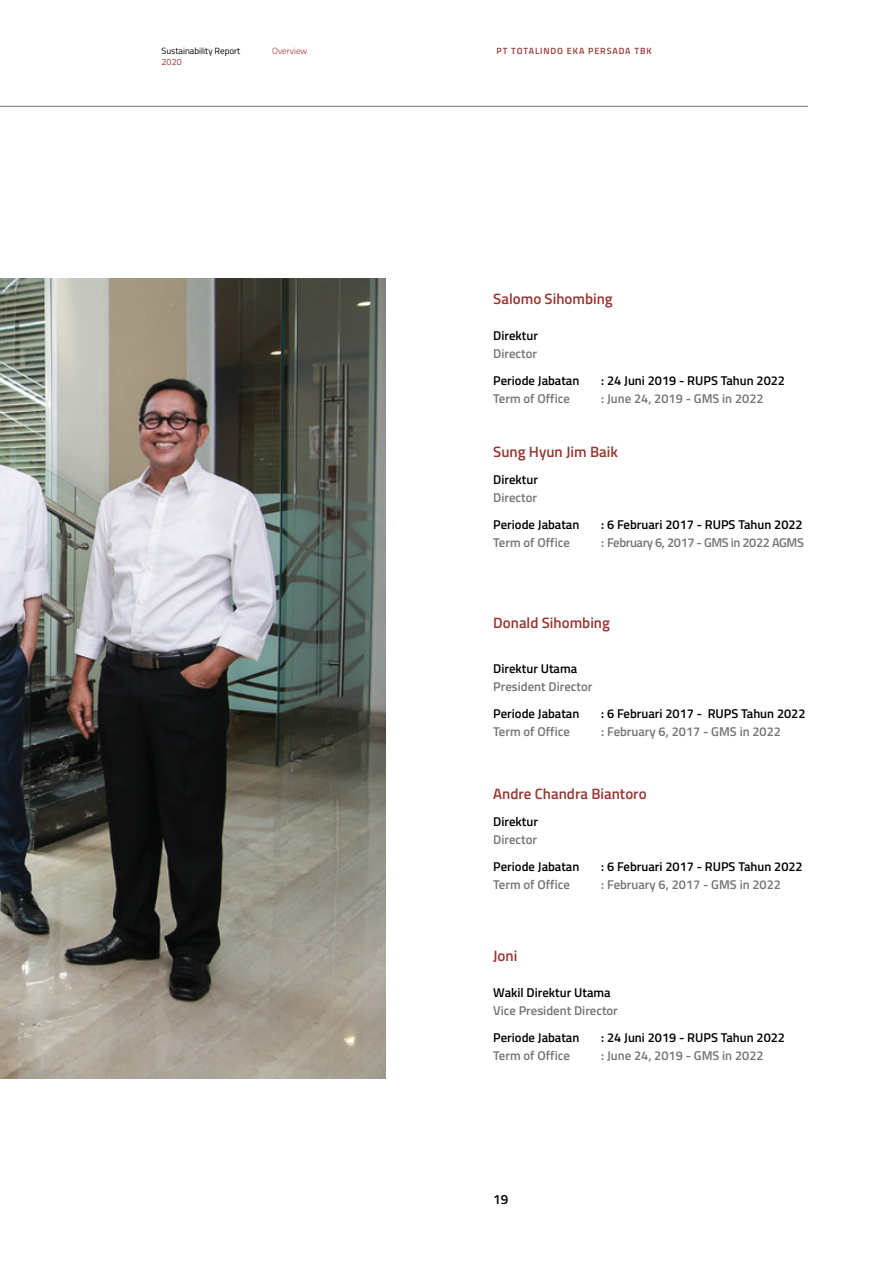
<style>
.page{position:relative;width:893px;height:1263px;background:#fff}
.page>*{position:absolute;margin:0;border:0;box-sizing:border-box;transform-origin:0 0}
.t1{font:600 15px "Titillium";color:#973732}
.t2{font:600 13.5px "Titillium";color:#000}
.t3{font:600 12.75px "Titillium";color:#000}
.t4{font:600 12.75px "Titillium";color:#737577}
.t5{font:600 12.75px "Titillium";letter-spacing:-.03em;color:#737577}
.t6{font:600 9px "Titillium";letter-spacing:.1em;color:#973732}
.t7{font:9px "Titillium";color:#000}
.t8{font:300 9px "Titillium";color:#973732}
.t9{font:9px "Titillium";color:#973732}
</style>
<div class="page">
<hr style="left:0;top:106px;width:808px;height:1px;background:#737577">
<img style="left:0;top:279px;width:386px;height:799px">
<p class="t7" style="left:162px;top:44px;width:80px">Sustainability Report</p>
<p class="t8" style="left:272px;top:44px;width:37px">Overview</p>
<p class="t9" style="left:162px;top:55px;width:22px">2020</p>
<p class="t6" style="left:497px;top:44px;width:157px">PT TOTALINDO EKA PERSADA TBK</p>
<p class="t1" style="left:493px;top:288px;width:121px">Salomo Sihombing</p>
<p class="t3" style="left:493px;top:326px;width:46px">Direktur</p>
<p class="t4" style="left:493px;top:344px;width:45px">Director</p>
<p class="t3" style="left:493px;top:371px;width:88px">Periode Jabatan</p>
<p class="t3" style="left:601px;top:371px;width:185px">: 24 Juni 2019 - RUPS Tahun 2022</p>
<p class="t4" style="left:493px;top:389px;width:78px">Term of Office</p>
<p class="t4" style="left:601px;top:389px;width:164px">: June 24, 2019 - GMS in 2022</p>
<p class="t1" style="left:493px;top:441px;width:126px">Sung Hyun Jim Baik</p>
<p class="t3" style="left:493px;top:470px;width:46px">Direktur</p>
<p class="t4" style="left:493px;top:488px;width:45px">Director</p>
<p class="t3" style="left:493px;top:515px;width:88px">Periode Jabatan</p>
<p class="t3" style="left:601px;top:515px;width:203px">: 6 Februari 2017 - RUPS Tahun 2022</p>
<p class="t4" style="left:493px;top:533px;width:78px">Term of Office</p>
<p class="t5" style="left:601px;top:533px;width:204px">: February 6, 2017 - GMS in 2022 AGMS</p>
<p class="t1" style="left:493px;top:612px;width:118px">Donald Sihombing</p>
<p class="t3" style="left:493px;top:659px;width:85px">Direktur Utama</p>
<p class="t4" style="left:493px;top:677px;width:101px">President Director</p>
<p class="t3" style="left:493px;top:704px;width:88px">Periode Jabatan</p>
<p class="t3" style="left:601px;top:704px;width:206px">: 6 Februari 2017 - RUPS Tahun 2022</p>
<p class="t4" style="left:493px;top:722px;width:78px">Term of Office</p>
<p class="t4" style="left:601px;top:722px;width:181px">: February 6, 2017 - GMS in 2022</p>
<p class="t1" style="left:493px;top:783px;width:155px">Andre Chandra Biantoro</p>
<p class="t3" style="left:493px;top:812px;width:46px">Direktur</p>
<p class="t4" style="left:493px;top:830px;width:45px">Director</p>
<p class="t3" style="left:493px;top:857px;width:88px">Periode Jabatan</p>
<p class="t3" style="left:601px;top:857px;width:203px">: 6 Februari 2017 - RUPS Tahun 2022</p>
<p class="t4" style="left:493px;top:875px;width:78px">Term of Office</p>
<p class="t4" style="left:601px;top:875px;width:181px">: February 6, 2017 - GMS in 2022</p>
<p class="t1" style="left:493px;top:945px;width:26px">Joni</p>
<p class="t3" style="left:493px;top:983px;width:119px">Wakil Direktur Utama</p>
<p class="t4" style="left:493px;top:1001px;width:126px">Vice President Director</p>
<p class="t3" style="left:493px;top:1028px;width:88px">Periode Jabatan</p>
<p class="t3" style="left:601px;top:1028px;width:185px">: 24 Juni 2019 - RUPS Tahun 2022</p>
<p class="t4" style="left:493px;top:1046px;width:78px">Term of Office</p>
<p class="t4" style="left:601px;top:1046px;width:164px">: June 24, 2019 - GMS in 2022</p>
<p class="t2" style="left:493px;top:1189px;width:17px">19</p>
</div>
